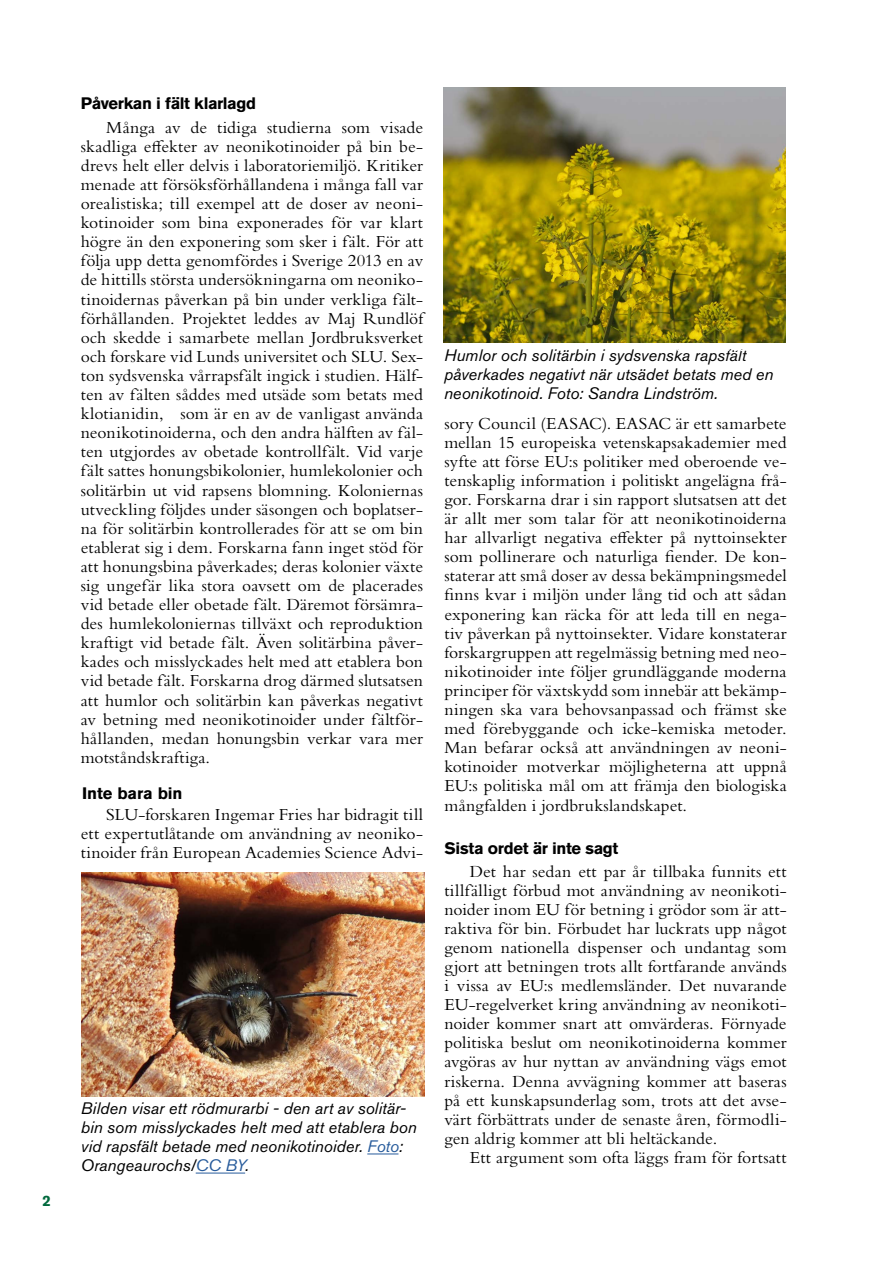
<style>
.page{position:relative;width:893px;height:1263px;background:#fff}
.page>*{position:absolute;margin:0;border:0;box-sizing:border-box;transform-origin:0 0}
.t1{font:17.55px/19px "Bembo Std";letter-spacing:.005em;color:#000;text-align:justify}
.t2{font:italic 16.5px/19px "Akzidenz Grotesk Std";color:#000}
.t3{font:700 16.5px "Akzidenz Grotesk Std";letter-spacing:-.025em;color:#000}
.t4{font:700 16.5px "Akzidenz Grotesk Std";letter-spacing:-.005em;color:#000}
.t5{font:700 15px "Akzidenz Grotesk Std";color:#00693d}
.s1{color:#275b9b}
</style>
<div class="page">
<hr style="left:367px;top:1153px;width:31px;height:1px;background:#275b9b">
<hr style="left:196px;top:1173px;width:49px;height:1px;background:#275b9b">
<img style="left:82px;top:873px;width:342px;height:224px">
<img style="left:443px;top:88px;width:343px;height:254px">
<p class="t5" style="left:43px;top:1192px;width:10px">2</p>
<p class="t3" style="left:81px;top:94px;width:177px">Påverkan i fält klarlagd</p>
<p class="t1" style="left:81px;top:117px;width:344px;text-indent:26px">Många av de tidiga studierna som visade skadliga effekter av neonikotinoider på bin be&shy;drevs helt eller delvis i laboratoriemiljö. Kritiker menade att försöksförhållandena i många fall var orealistiska; till exempel att de doser av neoni&shy;kotinoider som bina exponerades för var klart högre än den exponering som sker i fält. För att följa upp detta genomfördes i Sverige 2013 en av de hittills största undersökningarna om neoniko&shy;tinoidernas påverkan på bin under verkliga fält&shy;förhållanden. Projektet leddes av Maj Rundlöf och skedde i samarbete mellan Jordbruksverket och forskare vid Lunds universitet och SLU. Sex&shy;ton sydsvenska vårrapsfält ingick i studien. Hälf&shy;ten av fälten såddes med utsäde som betats med klotianidin, som är en av de vanligast använda neonikotinoiderna, och den andra hälften av fäl&shy;ten utgjordes av obetade kontrollfält. Vid varje fält sattes honungsbikolonier, humlekolonier och solitärbin ut vid rapsens blomning. Koloniernas utveckling följdes under säsongen och boplatser&shy;na för solitärbin kontrollerades för att se om bin etablerat sig i dem. Forskarna fann inget stöd för att honungsbina påverkades; deras kolonier växte sig ungefär lika stora oavsett om de placerades vid betade eller obetade fält. Däremot försämra&shy;des humlekoloniernas tillväxt och reproduktion kraftigt vid betade fält. Även solitärbina påver&shy;kades och misslyckades helt med att etablera bon vid betade fält. Forskarna drog därmed slutsatsen att humlor och solitärbin kan påverkas negativt av betning med neonikotinoider under fältför&shy;hållanden, medan honungsbin verkar vara mer motståndskraftiga.</p>
<p class="t2" style="left:444px;top:345px;width:331px">Humlor och solitärbin i sydsvenska rapsfält påverkades negativt när utsädet betats med en neonikotinoid. Foto: Sandra Lindström.</p>
<p class="t1" style="left:444px;top:413px;width:344px">sory Council (EASAC). EASAC är ett samarbete mellan 15 europeiska vetenskapsakademier med syfte att förse EU:s politiker med oberoende ve&shy;tenskaplig information i politiskt angelägna frå&shy;gor. Forskarna drar i sin rapport slutsatsen att det är allt mer som talar för att neonikotinoiderna har allvarligt negativa effekter på nyttoinsekter som pollinerare och naturliga fiender. De kon&shy;staterar att små doser av dessa bekämpningsmedel finns kvar i miljön under lång tid och att sådan exponering kan räcka för att leda till en nega&shy;tiv påverkan på nyttoinsekter. Vidare konstaterar forskargruppen att regelmässig betning med neo&shy;nikotinoider inte följer grundläggande moderna principer för växtskydd som innebär att bekämp&shy;ningen ska vara behovsanpassad och främst ske med förebyggande och icke-kemiska metoder.<br>Man befarar också att användningen av neoni&shy;kotinoider motverkar möjligheterna att uppnå EU:s politiska mål om att främja den biologiska mångfalden i jordbrukslandskapet.</p>
<p class="t4" style="left:82px;top:784px;width:102px">Inte bara bin</p>
<p class="t1" style="left:81px;top:805px;width:539px;text-align:left;text-indent:26px">SLU-forskaren Ingemar Fries har bidragit till<br>ett expertutlåtande om användning av neoniko-<br>tinoider från European Academies Science Advi- <sup>Sista</sup> <sup>ordet</sup> <sup>är</sup> <sup>inte</sup> <sup>sagt</sup></p>
<p class="t2" style="left:81px;top:1099px;width:338px">Bilden visar ett rödmurarbi - den art av solitär&shy;bin som misslyckades helt med att etablera bon vid rapsfält betade med neonikotinoider. <span class="s1">Foto</span>:<br>Orangeaurochs/<span class="s1">CC BY</span>.</p>
<p class="t1" style="left:444px;top:861px;width:344px;text-indent:26px">Det har sedan ett par år tillbaka funnits ett tillfälligt förbud mot användning av neonikoti&shy;noider inom EU för betning i grödor som är att&shy;raktiva för bin. Förbudet har luckrats upp något genom nationella dispenser och undantag som gjort att betningen trots allt fortfarande används i vissa av EU:s medlemsländer. Det nuvarande EU-regelverket kring användning av neonikoti&shy;noider kommer snart att omvärderas. Förnyade politiska beslut om neonikotinoiderna kommer avgöras av hur nyttan av användning vägs emot riskerna. Denna avvägning kommer att baseras på ett kunskapsunderlag som, trots att det avse&shy;värt förbättrats under de senaste åren, förmodli&shy;gen aldrig kommer att bli heltäckande.</p>
<p class="t1" style="left:470px;top:1147px;width:318px">Ett argument som ofta läggs fram för fortsatt</p>
</div>
